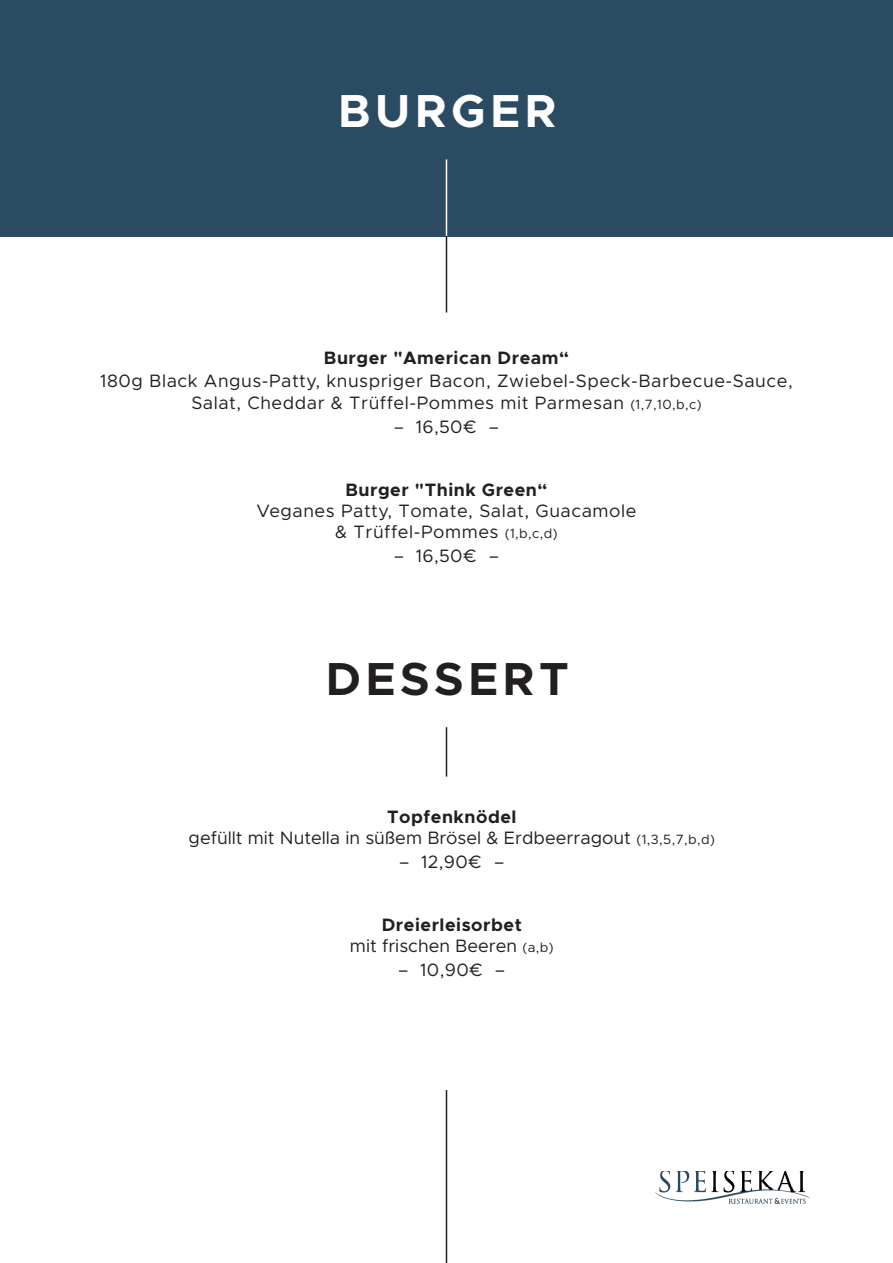
<style>
.page{position:relative;width:893px;height:1263px;background:#fff}
.page>*{position:absolute;margin:0;border:0;box-sizing:border-box;transform-origin:0 0}
.t1{font:700 46.5px "Metropolis";letter-spacing:.1em;color:#231f20}
.t2{font:700 46.5px "Metropolis";letter-spacing:.1em;color:#fff}
.t3{font:18px/22.5px "Metropolis";letter-spacing:.03em;color:#231f20;text-align:center}
.t4{font:18px/21px "Metropolis";color:#231f20;text-align:center}
.t5{font:700 18px "Metropolis";letter-spacing:.03em;color:#231f20}
.s1{font-size:13.5px}
.s2{font-weight:700}
</style>
<div class="page">
<div style="left:0;top:0;width:893px;height:236px;background:#2a4b62"></div>
<img style="left:655px;top:1171px;width:154px;height:32px">
<hr style="left:446px;top:1090px;width:1px;height:173px;background:#231f20">
<hr style="left:446px;top:236px;width:1px;height:77px;background:#231f20">
<hr style="left:446px;top:159px;width:1px;height:77px;background:#fff">
<hr style="left:446px;top:727px;width:1px;height:50px;background:#231f20">
<h1 class="t2" style="left:338px;top:82px;width:220px">BURGER</h1>
<p class="t5" style="left:324px;top:347px;width:247px">Burger "American Dream“</p>
<p class="t3" style="left:100px;top:369px;width:694px">180g Black Angus-Patty, knuspriger Bacon, Zwiebel-Speck-Barbecue-Sauce,<br>Salat, Cheddar &amp; Trüffel-Pommes mit Parmesan <span class="s1">(1,7,10,b,c)</span></p>
<p class="t3" style="left:394px;top:416px;width:107px">– 16,50€ –</p>
<p class="t5" style="left:345px;top:479px;width:204px">Burger "Think Green“</p>
<p class="t3" style="left:256px;top:501px;width:382px;line-height:21px">Veganes Patty, Tomate, Salat, Guacamole &amp; Trüffel-Pommes <span class="s1">(1,b,c,d)</span></p>
<p class="t3" style="left:394px;top:545px;width:107px">– 16,50€ –</p>
<h1 class="t1" style="left:326px;top:649px;width:245px">DESSERT</h1>
<p class="t4" style="left:189px;top:806px;width:528px"><span class="s2">Topfenknödel<br></span>gefüllt mit Nutella in süßem Brösel &amp; Erdbeerragout <span class="s1">(1,3,5,7,b,d)</span></p>
<p class="t3" style="left:399px;top:850px;width:107px">– 12,90€ –</p>
<p class="t4" style="left:350px;top:914px;width:205px"><span class="s2">Dreierleisorbet<br></span>mit frischen Beeren <span class="s1">(a,b)</span></p>
<p class="t3" style="left:398px;top:958px;width:108px">– 10,90€ –</p>
</div>
